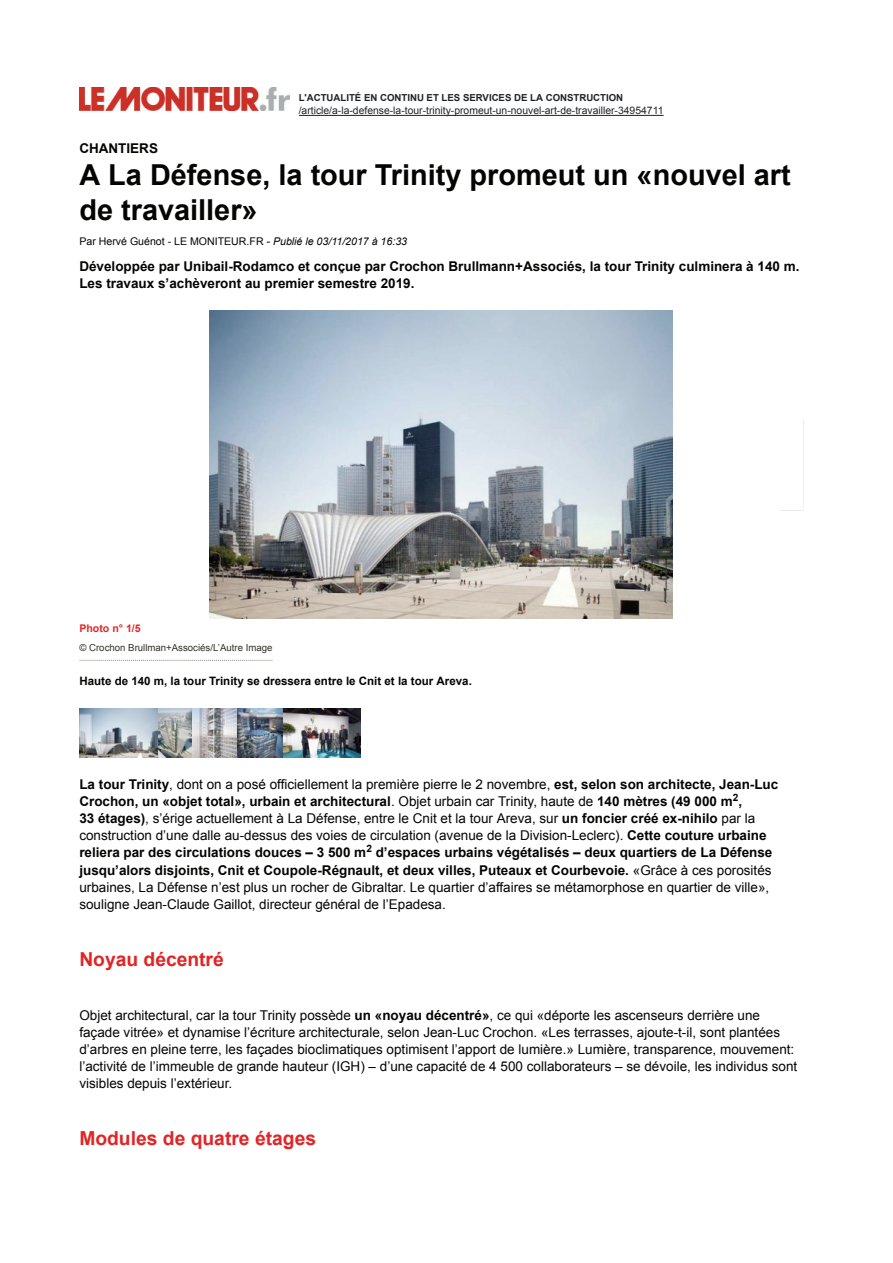
<style>
.page{position:relative;width:893px;height:1263px;background:#fff}
.page>*{position:absolute;margin:0;border:0;box-sizing:border-box;transform-origin:0 0}
.t1{font:700 28.95px/34.7px "Arial";color:#040503}
.t2{font:700 19.2px "Arial";color:#e22425}
.t3{font:13.5px/17.1px "Arial";color:#040503}
.t4{font:700 13.5px/17.1px "Arial";color:#040503}
.t5{font:700 11.55px "Arial";color:#040503}
.t6{font:10.65px "Arial";color:#040503}
.t7{font:700 10.65px "Arial";color:#e42624}
.t8{font:10.35px "Arial";color:#202326}
.t9{font:700 10.05px "Arial";color:#040503}
.t10{font:700 9.6px "Arial";color:#202326}
.t11{font:9.6px "Arial";color:#32302b}
.s1{font-style:italic}
.s2{font-weight:700}
</style>
<div class="page">
<svg style="left:79px;top:660px;width:193px;height:1px"></svg>
<img style="left:209px;top:310px;width:464px;height:308px">
<img style="left:79px;top:709px;width:282px;height:48px">
<img style="left:79px;top:87px;width:211px;height:24px">
<hr style="left:299px;top:115px;width:365px;height:1px;background:#202326">
<img style="left:79px;top:714px;width:15px;height:31px">
<p class="t10" style="left:299px;top:91px;width:326px">L'ACTUALITÉ EN CONTINU ET LES SERVICES DE LA CONSTRUCTION</p>
<p class="t8" style="left:299px;top:103px;width:366px">/article/a-la-defense-la-tour-trinity-promeut-un-nouvel-art-de-travailler-34954711</p>
<p class="t4" style="left:79px;top:140px;width:80px">CHANTIERS</p>
<h1 class="t1" style="left:79px;top:158px;width:713px">A La Défense, la tour Trinity promeut un «nouvel art de travailler»</h1>
<p class="t6" style="left:79px;top:234px;width:329px">Par Hervé Guénot - LE MONITEUR.FR <span class="s1">- Publié le 03/11/2017 à 16:33</span></p>
<p class="t4" style="left:79px;top:258px;width:722px">Développée par Unibail-Rodamco et conçue par Crochon Brullmann+Associés, la tour Trinity culminera à 140 m.<br>Les travaux s’achèveront au premier semestre 2019.</p>
<p class="t7" style="left:79px;top:621px;width:63px">Photo n° 1/5</p>
<p class="t11" style="left:79px;top:641px;width:195px">© Crochon Brullman+Associés/L’Autre Image</p>
<p class="t5" style="left:79px;top:674px;width:394px">Haute de 140 m, la tour Trinity se dressera entre le Cnit et la tour Areva.</p>
<p class="t3" style="left:79px;top:776px;width:700px"><span class="s2">La tour Trinity</span>, dont on a posé officiellement la première pierre le 2 novembre, <span class="s2">est, selon son architecte, Jean-Luc Crochon, un «objet total», urbain et architectural</span>. Objet urbain car Trinity, haute de <span class="s2">140 mètres (49 000 m ,<br>33 étages)</span>, s’érige actuellement à La Défense, entre le Cnit et la tour Areva, sur <span class="s2">un foncier créé ex-nihilo</span> par la construction d’une dalle au-dessus des voies de circulation (avenue de la Division-Leclerc). <span class="s2">Cette couture urbaine reliera par des circulations douces – 3 500 m d’espaces urbains végétalisés – deux quartiers de La Défense jusqu’alors disjoints, Cnit et Coupole-Régnault, et deux villes, Puteaux et Courbevoie.</span> «Grâce à ces porosités urbaines, La Défense n’est plus un rocher de Gibraltar. Le quartier d’affaires se métamorphose en quartier de ville», souligne Jean-Claude Gaillot, directeur général de l’Epadesa.</p>
<p class="t9" style="left:733px;top:791px;width:7px">2</p>
<p class="t9" style="left:366px;top:842px;width:7px">2</p>
<h2 class="t2" style="left:79px;top:946px;width:146px">Noyau décentré</h2>
<p class="t3" style="left:79px;top:1007px;width:719px">Objet architectural, car la tour Trinity possède <span class="s2">un «noyau décentré»</span>, ce qui «déporte les ascenseurs derrière une façade vitrée» et dynamise l’écriture architecturale, selon Jean-Luc Crochon. «Les terrasses, ajoute-t-il, sont plantées d’arbres en pleine terre, les façades bioclimatiques optimisent l’apport de lumière.» Lumière, transparence, mouvement: l’activité de l’immeuble de grande hauteur (IGH) – d’une capacité de 4 500 collaborateurs – se dévoile, les individus sont visibles depuis l’extérieur.</p>
<h2 class="t2" style="left:79px;top:1126px;width:238px">Modules de quatre étages</h2>
</div>
